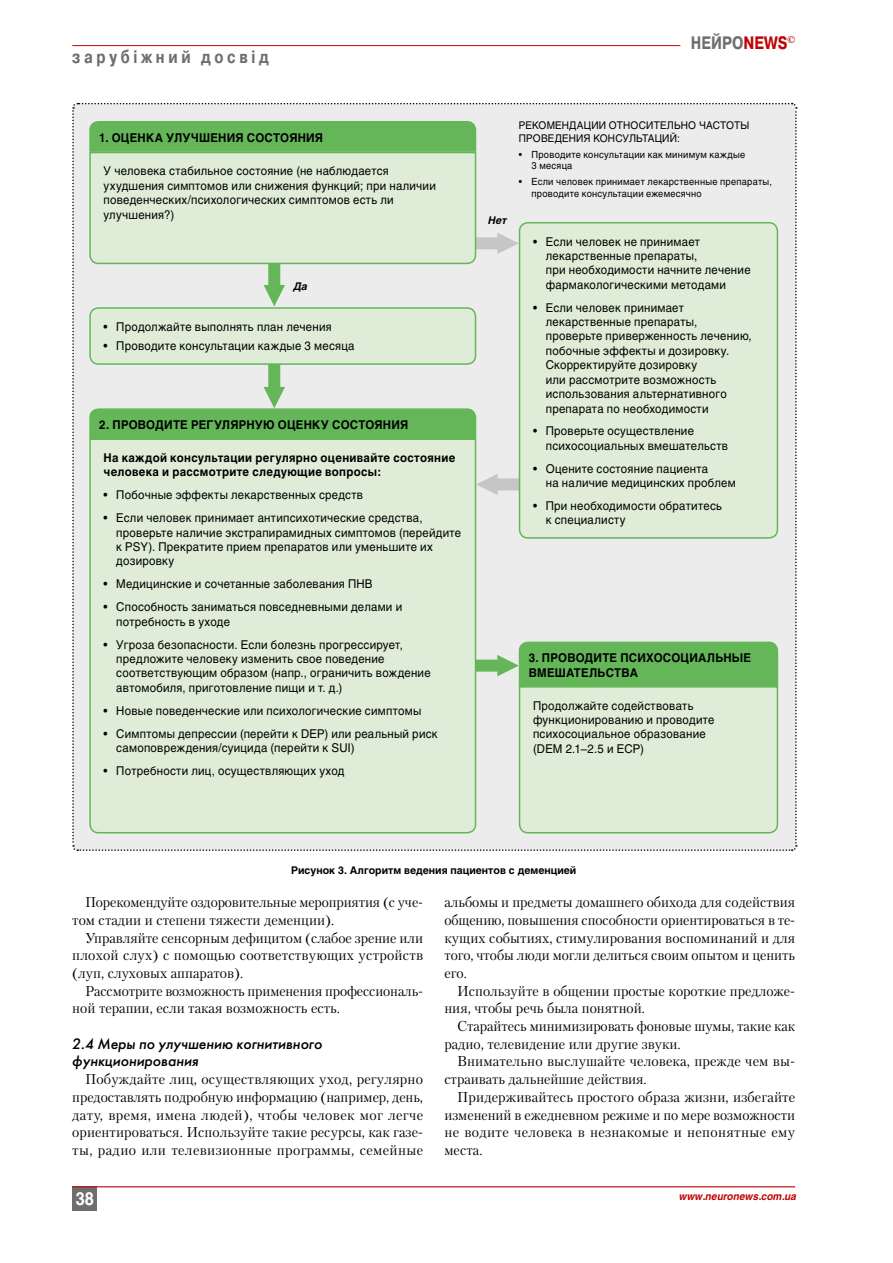
<style>
.page{position:relative;width:893px;height:1263px;background:#fff}
.page>*{position:absolute;margin:0;border:0;box-sizing:border-box;transform-origin:0 0}
.t1{font:700 18px "Pragmatica C";letter-spacing:.25em;color:#6e6e6e;scale:.8 1}
.t2{font:700 18px "Pragmatica C";color:#6e6e6e;scale:.8 1}
.t3{font:700 18px "Helios C";color:#fff;scale:.9 1}
.t4{font:italic 15px/17.7px "Futuris C";color:#000}
.t5{font:14.25px/17.7px "Petersburg C";color:#000;text-align:justify}
.t6{font:14.25px/17.7px "Petersburg C";color:#000;scale:.96 1}
.t7{font:12px/14.4px "Helios C";letter-spacing:.02em;color:#000;scale:.95 1}
.t8{font:700 12px/14.4px "Helios C";letter-spacing:.025em;color:#000;scale:.95 1}
.t9{font:10.5px/12.6px "Helios C";letter-spacing:.015em;color:#000;scale:.95 1}
.t10{font:700 10.5px "Helios C";color:#000}
.t11{font:italic 700 10.5px "Helios C";color:#c00304;scale:.95 1}
.t12{font:italic 700 10.5px "Helios C";color:#000}
.t13{font:9.75px/11.7px "Helios C";letter-spacing:.03em;color:#000;scale:.95 1}
.s1{color:#c00304}
</style>
<div class="page">
<div style="left:72px;top:1186px;width:24px;height:24px;background:#6e6e6e"></div>
<hr style="left:72px;top:1186px;width:723px;height:1px;background:#c00304">
<hr style="left:72px;top:45px;width:608px;height:1px;background:#c00304">
<svg style="left:72px;top:102px;width:726px;height:749px;background:#d4e4d1"></svg>
<div style="left:89px;top:438px;width:388px;height:396px;background:#dfedd8"></div>
<div style="left:519px;top:223px;width:258px;height:315px;background:#dfedd8;border-radius:9px"></div>
<div style="left:519px;top:222px;width:259px;height:317px;border:2px solid #64b659;border-radius:9px"></div>
<h1 class="t1" style="left:72px;top:47px;width:247px">зарубіжний досвід</h1>
<p class="t8" style="left:99px;top:130px;width:55px">1. ОЦЕНКА</p>
<p class="t8" style="left:166px;top:130px;width:6px">УЛУЧ</p>
<p class="t8" style="left:199px;top:130px;width:132px">ШЕНИЯ СОСТОЯНИЯ</p>
<p class="t7" style="left:104px;top:164px;width:351px">У человека стабильное состояние (не наблюдается ухудшения симптомов или снижения функций; при наличии поведенческих/психологических симптомов есть ли улучшения?)</p>
<p class="t12" style="left:293px;top:280px;width:15px">Да</p>
<p class="t7" style="left:104px;top:320px;width:242px">• Продолжайте выполнять план лечения</p>
<p class="t7" style="left:104px;top:338px;width:266px">• Проводите консультации каждые 3 месяца</p>
<p class="t8" style="left:99px;top:418px;width:120px">2. ПРОВОДИТЕ РЕГУЛ</p>
<p class="t8" style="left:230px;top:418px;width:189px">ЯРНУЮ ОЦЕНКУ СОСТОЯНИЯ</p>
<p class="t8" style="left:104px;top:450px;width:372px">На каждой консультации регулярно оценивайте состояние человека и рассмотрите следующие вопросы:</p>
<p class="t7" style="left:104px;top:488px;width:275px">• Побочные эффекты лекарственных средств</p>
<p class="t7" style="left:116px;top:511px;width:364px;text-indent:-13px">• Если человек принимает антипсихотические средства, проверьте наличие экстрапирамидных симптомов (перейдите к PSY). Прекратите прием препаратов или уменьшите их дозировку</p>
<p class="t7" style="left:104px;top:577px;width:285px">• Медицинские и сочетанные заболевания ПНВ</p>
<p class="t7" style="left:116px;top:600px;width:302px;text-indent:-13px">• Способность заниматься повседневными делами и потребность в уходе</p>
<p class="t7" style="left:116px;top:637px;width:332px;text-indent:-13px">• Угроза безопасности. Если болезнь прогрессирует, предложите человеку изменить свое поведение соответствующим образом (напр., ограничить вождение автомобиля, приготовление пищи и т. д.)</p>
<p class="t7" style="left:104px;top:703px;width:336px">• Новые поведенческие или психологические симптомы</p>
<p class="t7" style="left:116px;top:726px;width:340px;text-indent:-13px">• Симптомы депрессии (перейти к DEP) или реальный риск самоповреждения/суицида (перейти к SUI)</p>
<p class="t7" style="left:104px;top:763px;width:255px">• Потребности лиц, осуществляющих уход</p>
<h1 class="t2" style="left:691px;top:32px;width:132px">НЕЙРО<span class="s1">NEWS</span><sup>©</sup></h1>
<p class="t12" style="left:488px;top:214px;width:20px">Нет</p>
<p class="t9" style="left:519px;top:119px;width:244px">РЕКОМЕНДАЦИИ ОТНОСИТЕЛЬНО ЧАСТОТЫ<br>ПРОВЕДЕНИЯ КОНСУЛЬТАЦИЙ:</p>
<p class="t13" style="left:531px;top:148px;width:227px;text-indent:-13px">• Проводите консультации как минимум каждые<br>3 месяца</p>
<p class="t13" style="left:531px;top:176px;width:255px;text-indent:-13px">• Если человек принимает лекарственные препараты, проводите консультации ежемесячно</p>
<p class="t7" style="left:546px;top:234px;width:217px;text-indent:-13px">• Если человек не принимает лекарственные препараты,<br>при необходимости начните лечение фармакологическими методами</p>
<p class="t7" style="left:546px;top:300px;width:218px;text-indent:-13px">• Если человек принимает лекарственные препараты, проверьте приверженность лечению, побочные эффекты и дозировку.<br>Скорректируйте дозировку<br>или рассмотрите возможность использования альтернативного препарата по необходимости</p>
<p class="t7" style="left:546px;top:424px;width:193px;text-indent:-13px">• Проверьте осуществление психосоциальных вмешательств</p>
<p class="t7" style="left:546px;top:461px;width:201px;text-indent:-13px">• Оцените состояние пациента<br>на наличие медицинских проблем</p>
<p class="t7" style="left:546px;top:498px;width:187px;text-indent:-13px">• При необходимости обратитесь к специалисту</p>
<p class="t8" style="left:529px;top:651px;width:185px">3. ПРОВОДИТЕ ПСИХОСОЦИАЛЬ</p>
<p class="t8" style="left:723px;top:651px;width:31px">НЫЕ</p>
<p class="t8" style="left:529px;top:665px;width:68px">ВМЕШАТЕЛЬСТВА</p>
<p class="t7" style="left:533px;top:698px;width:193px">Продолжайте содействовать функционированию и проводите психосоциальное образование (DEM 2.1–2.5 и ECP)</p>
<p class="t10" style="left:291px;top:864px;width:287px">Рисунок 3. Алгоритм ведения пациентов с деменцией</p>
<p class="t6" style="left:72px;top:893px;width:367px;text-indent:13px">Порекомендуйте оздоровительные мероприятия (с уче&shy;том стадии и степени тяжести деменции).</p>
<p class="t5" style="left:72px;top:928px;width:352px;text-indent:13px">Управляйте сенсорным дефицитом (слабое зрение или плохой слух) с помощью соответствующих устройств (луп, слуховых аппаратов).</p>
<p class="t6" style="left:72px;top:982px;width:367px;text-indent:13px">Рассмотрите возможность применения профессиональ&shy;ной терапии, если такая возможность есть.</p>
<p class="t4" style="left:72px;top:1035px;width:252px">2.4 Меры по улучшению когнитивного функционирования</p>
<p class="t5" style="left:72px;top:1070px;width:352px;text-indent:13px">Побуждайте лиц, осуществляющих уход, регулярно предоставлять подробную информацию (например, день, дату, -время, имена людей), чтобы человек мог легче ориентироваться. Используйте такие ресурсы, как газе&shy;ты, радио или телевизионные программы, семейные</p>
<h1 class="t3" style="left:76px;top:1188px;width:22px">38</h1>
<p class="t6" style="left:444px;top:893px;width:367px;text-align:justify">альбомы и предметы домашнего обихода для содействия общению, повышения способности ориентироваться в те&shy;кущих событиях, стимулирования воспоминаний и для того, чтобы люди могли делиться своим опытом и ценить его.</p>
<p class="t5" style="left:444px;top:982px;width:352px;text-indent:13px">Используйте в общении простые короткие предложе&shy;ния, чтобы речь была понятной.</p>
<p class="t6" style="left:444px;top:1017px;width:367px;text-indent:13px">Старайтесь минимизировать фоновые шумы, такие как радио, телевидение или другие звуки.</p>
<p class="t5" style="left:444px;top:1052px;width:352px;text-indent:13px">Внимательно выслушайте человека, прежде чем вы&shy;страивать дальнейшие действия.</p>
<p class="t5" style="left:444px;top:1088px;width:352px;text-indent:13px">Придерживайтесь простого образа жизни, избегайте изменений в ежедневном режиме и по мере возможности не водите человека в незнакомые и непонятные ему места.</p>
<p class="t11" style="left:679px;top:1190px;width:125px">www.neuronews.com.ua</p>
</div>
